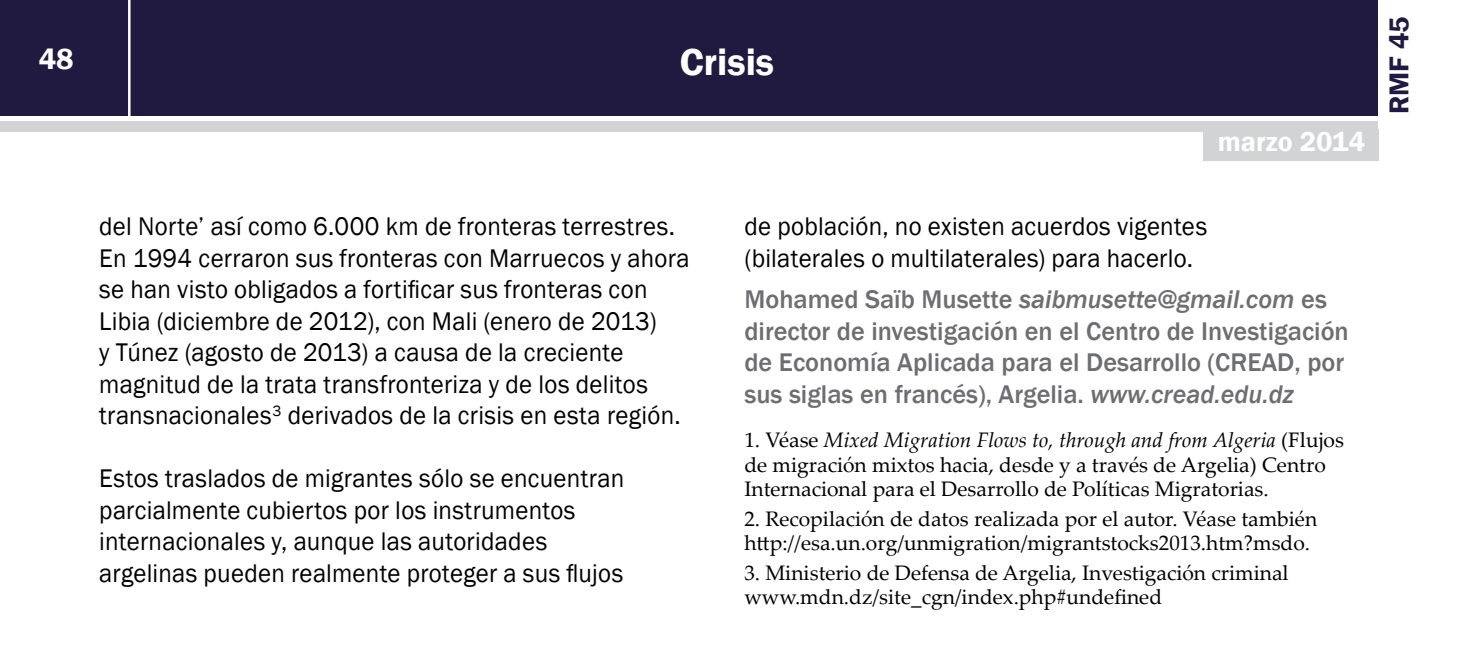
<style>
.page{position:relative;width:1469px;height:657px;background:#fff}
.page>*{position:absolute;margin:0;border:0;box-sizing:border-box;transform-origin:0 0}
.t1{font:600 38.5px "Franklin Gothic";color:#fff}
.t2{font:600 29.75px "Franklin Gothic";color:#fff}
.t3{font:600 28px "Franklin Gothic";color:#fff}
.t4{font:600 28px "Franklin Gothic";color:#211a40}
.t5{font:26.25px/31.5px "Franklin Gothic";letter-spacing:.01em;color:#000;scale:.95 1}
.t6{font:500 26.25px/31.5px "Franklin Gothic";color:#6d6e71}
.t7{font:21px/24.5px "Palatino Linotype";color:#000}
.s1{font-style:italic}
</style>
<div class="page">
<div style="left:0;top:0;width:1378px;height:116px;background:#211a40"></div>
<div style="left:0;top:121px;width:1378px;height:11px;background:#d1d3d4"></div>
<hr style="left:128px;top:0;width:2px;height:118px;background:#fff">
<div style="left:1202px;top:129px;width:176px;height:31px;background:#d1d3d4"></div>
<p class="t2" style="left:39px;top:40px;width:36px">48</p>
<h1 class="t1" style="left:679px;top:39px;width:96px">Crisis</h1>
<p class="t3" style="left:1217px;top:125px;width:149px">marzo 2014</p>
<p class="t4" style="left:1381px;top:114px;width:99px;rotate:-90deg">RMF 45</p>
<p class="t5" style="left:99px;top:211px;width:623px">del Norte’ así como 6.000 km de fronteras terrestres.<br>En 1994 cerraron sus fronteras con Marruecos y ahora se han visto obligados a fortificar sus fronteras con Libia (diciembre de 2012), con Mali (enero de 2013)<br>y Túnez (agosto de 2013) a causa de la creciente magnitud de la trata transfronteriza y de los delitos transnacionales<sup>3</sup> derivados de la crisis en esta región.</p>
<p class="t5" style="left:99px;top:463px;width:554px">Estos traslados de migrantes sólo se encuentran parcialmente cubiertos por los instrumentos internacionales y, aunque las autoridades argelinas pueden realmente proteger a sus flujos</p>
<p class="t5" style="left:744px;top:211px;width:488px">de población, no existen acuerdos vigentes (bilaterales o multilaterales) para hacerlo.</p>
<p class="t6" style="left:744px;top:284px;width:606px">Mohamed Saïb Musette <span class="s1">saibmusette@gmail.com</span> es director de investigación en el Centro de Investigación de Economía Aplicada para el Desarrollo (CREAD, por sus siglas en francés), Argelia. <span class="s1">www.cread.edu.dz</span></p>
<p class="t7" style="left:744px;top:427px;width:601px">1. Véase <span class="s1">Mixed Migration Flows to, through and from Algeria</span> (Flujos de migración mixtos hacia, desde y a través de Argelia) Centro<br>Internacional para el Desarrollo de Políticas Migratorias.</p>
<p class="t7" style="left:744px;top:505px;width:574px">2. Recopilación de datos realizada por el autor. Véase también http://esa.un.org/unmigration/migrantstocks2013.htm?msdo.</p>
<p class="t7" style="left:744px;top:559px;width:546px">3. Ministerio de Defensa de Argelia, Investigación criminal www.mdn.dz/site_cgn/index.php#undefined</p>
</div>
